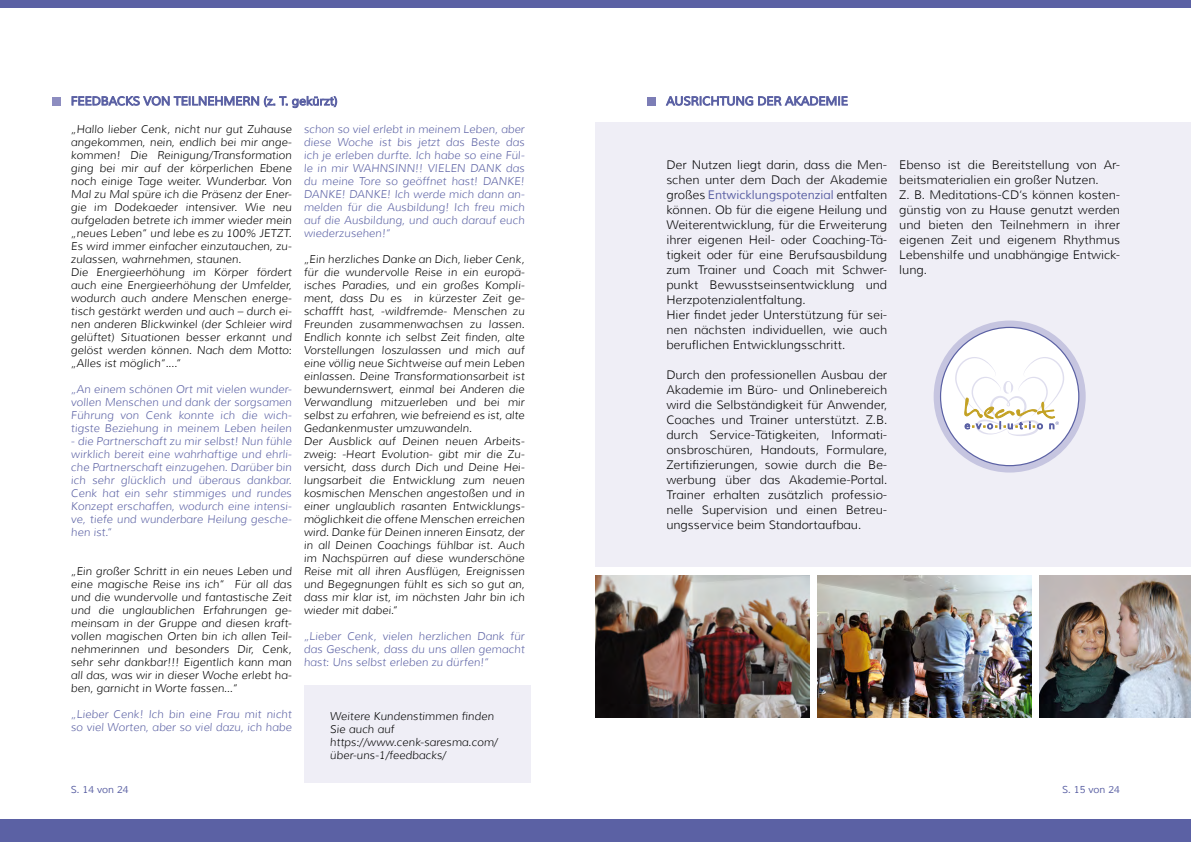
<style>
.page{position:relative;width:1191px;height:842px;background:#fff}
.page>*{position:absolute;margin:0;border:0;box-sizing:border-box;transform-origin:0 0}
.t1{font:300 12px/15px "Muli";color:#000}
.t2{font:italic 300 11px/13px "Muli";color:#000}
.t3{font:italic 300 11px/13px "Muli";color:#5b61a4;text-align:justify}
.t4{font:10px "Muli";color:#5b61a4}
.s1{font-weight:400;color:#5b61a4}
</style>
<div class="page">
<div style="left:0;top:819px;width:1191px;height:23px;background:#5b61a4"></div>
<div style="left:0;top:0;width:1191px;height:8px;background:#5b61a4"></div>
<img style="left:1039px;top:575px;width:152px;height:142px">
<img style="left:817px;top:575px;width:214px;height:142px">
<div style="left:595px;top:122px;width:596px;height:444px;background:#efeef6"></div>
<img style="left:595px;top:575px;width:214px;height:142px">
<div style="left:304px;top:685px;width:226px;height:97px;background:#efeef6"></div>
<div style="left:647px;top:97px;width:9px;height:8px;background:#7c7db6"></div>
<div style="left:52px;top:97px;width:8px;height:8px;background:#8d8dc0"></div>
<svg style="left:72px;top:96px;width:265px;height:12px"></svg>
<svg style="left:666px;top:96px;width:181px;height:10px"></svg>
<svg style="left:933px;top:321px;width:152px;height:151px;background:#bfbfdc"></svg>
<div style="left:940px;top:327px;width:138px;height:139px;background:#fff;border-radius:50%"></div>
<svg style="left:955px;top:357px;width:109px;height:79px"></svg>
<p class="t2" style="left:71px;top:123px;width:222px">„Hallo lieber Cenk, nicht nur gut Zuhause angekommen, nein, endlich bei mir ange&shy;kommen! Die Reinigung/Transformation ging bei mir auf der körperlichen Ebene noch einige Tage weiter. Wunderbar. Von Mal zu Mal spüre ich die Präsenz der Ener&shy;gie im Dodekaeder intensiver. Wie neu aufgeladen betrete ich immer wieder mein „neues Leben“ und lebe es zu 100% JETZT.<br>Es wird immer einfacher einzutauchen, zu&shy;zulassen, wahrnehmen, staunen.<br>Die Energieerhöhung im Körper fördert auch eine Energieerhöhung der Umfelder, wodurch auch andere Menschen energe&shy;tisch gestärkt werden und auch – durch ei&shy;nen anderen Blickwinkel (der Schleier wird gelüftet) Situationen besser erkannt und gelöst werden können. Nach dem Motto: „Alles ist möglich“....“</p>
<p class="t3" style="left:71px;top:383px;width:222px">„An einem schönen Ort mit vielen wunder&shy;vollen Menschen und dank der sorgsamen Führung von Cenk konnte ich die wich&shy;tigste Beziehung in meinem Leben heilen</p>
<p class="t3" style="left:71px;top:435px;width:222px">- die Partnerschaft zu mir selbst! Nun fühle wirklich bereit eine wahrhaftige und ehrli&shy;che Partnerschaft einzugehen. Darüber bin ich sehr glücklich und überaus dankbar.<br>Cenk hat ein sehr stimmiges und rundes Konzept erschaffen, wodurch eine intensi&shy;ve, tiefe und wunderbare Heilung gesche&shy;hen ist.“</p>
<p class="t2" style="left:71px;top:565px;width:222px;text-align:justify">„Ein großer Schritt in ein neues Leben und eine magische Reise ins ich“ Für all das und die wundervolle und fantastische Zeit und die unglaublichen Erfahrungen ge&shy;meinsam in der Gruppe and diesen kraft&shy;vollen magischen Orten bin ich allen Teil&shy;nehmerinnen und besonders Dir, Cenk, sehr sehr dankbar!!! Eigentlich kann man all das, was wir in dieser Woche erlebt ha&shy;ben, garnicht in Worte fassen…“</p>
<p class="t3" style="left:71px;top:708px;width:222px">„Lieber Cenk! Ich bin eine Frau mit nicht so viel Worten, aber so viel dazu, ich habe</p>
<p class="t3" style="left:304px;top:123px;width:222px">schon so viel erlebt in meinem Leben, aber diese Woche ist bis jetzt das Beste das ich je erleben durfte. Ich habe so eine Fül&shy;le in mir WAHNSINN!! VIELEN DANK das du meine Tore so geöffnet hast! DANKE!<br>DANKE! DANKE! Ich werde mich dann an&shy;melden für die Ausbildung! Ich freu mich auf die Ausbildung, und auch darauf euch wiederzusehen!“</p>
<p class="t2" style="left:304px;top:253px;width:222px">„Ein herzliches Danke an Dich, lieber Cenk, für die wundervolle Reise in ein europä&shy;isches Paradies, und ein großes Kompli&shy;ment, dass Du es in kürzester Zeit ge&shy;schaffft hast, -wildfremde- Menschen zu Freunden zusammenwachsen zu lassen.<br>Endlich konnte ich selbst Zeit finden, alte Vorstellungen loszulassen und mich auf eine völlig neue Sichtweise auf mein Leben einlassen. Deine Transformationsarbeit ist bewundernswert, einmal bei Anderen die Verwandlung mitzuerleben und bei mir selbst zu erfahren, wie befreiend es ist, alte Gedankenmuster umzuwandeln.<br>Der Ausblick auf Deinen neuen Arbeits&shy;zweig: -Heart Evolution- gibt mir die Zu&shy;versicht, dass durch Dich und Deine Hei&shy;lungsarbeit die Entwicklung zum neuen kosmischen Menschen angestoßen und in einer unglaublich rasanten Entwicklungs&shy;möglichkeit die offene Menschen erreichen wird. Danke für Deinen inneren Einsatz, der in all Deinen Coachings fühlbar ist. Auch im Nachspürren auf diese wunderschöne Reise mit all ihren Ausflügen, Ereignissen und Begegnungen fühlt es sich so gut an, dass mir klar ist, im nächsten Jahr bin ich wieder mit dabei.“</p>
<p class="t3" style="left:304px;top:630px;width:222px">„Lieber Cenk, vielen herzlichen Dank für das Geschenk, dass du uns allen gemacht hast: Uns selbst erleben zu dürfen!“</p>
<p class="t2" style="left:330px;top:709px;width:169px">Weitere Kundenstimmen finden<br>Sie auch auf https://www.cenk-saresma.com/ über-uns-1/feedbacks/</p>
<p class="t1" style="left:666px;top:158px;width:222px">Der Nutzen liegt darin, dass die Men&shy;schen unter dem Dach der Akademie großes <span class="s1">Entwicklungspotenzial</span> entfalten können. Ob für die eigene Heilung und Weiterentwicklung, für die Erweiterung ihrer eigenen Heil- oder Coaching-Tä&shy;tigkeit oder für eine Berufsausbildung zum Trainer und Coach mit Schwer&shy;punkt Bewusstseinsentwicklung und Herzpotenzialentfaltung.<br>Hier findet jeder Unterstützung für sei&shy;nen nächsten individuellen, wie auch beruflichen Entwicklungsschritt.</p>
<p class="t1" style="left:666px;top:368px;width:222px;text-align:justify">Durch den professionellen Ausbau der Akademie im Büro- und Onlinebereich wird die Selbständigkeit für Anwender, Coaches und Trainer unterstützt. Z.B. durch Service-Tätigkeiten, Informati&shy;onsbroschüren, Handouts, Formulare, Zertifizierungen, sowie durch die Be&shy;werbung über das Akademie-Portal.<br>Trainer erhalten zusätzlich professio&shy;nelle Supervision und einen Betreu&shy;ungsservice beim Standortaufbau.</p>
<p class="t1" style="left:899px;top:158px;width:222px">Ebenso ist die Bereitstellung von Ar&shy;beitsmaterialien ein großer Nutzen.<br>Z. B. Meditations-CD‘s können kosten&shy;günstig von zu Hause genutzt werden und bieten den Teilnehmern in ihrer eigenen Zeit und eigenem Rhythmus Lebenshilfe und unabhängige Entwick&shy;lung.</p>
<p class="t4" style="left:71px;top:783px;width:59px">S. 14 von 24</p>
<p class="t4" style="left:1062px;top:783px;width:59px">S. 15 von 24</p>
</div>
